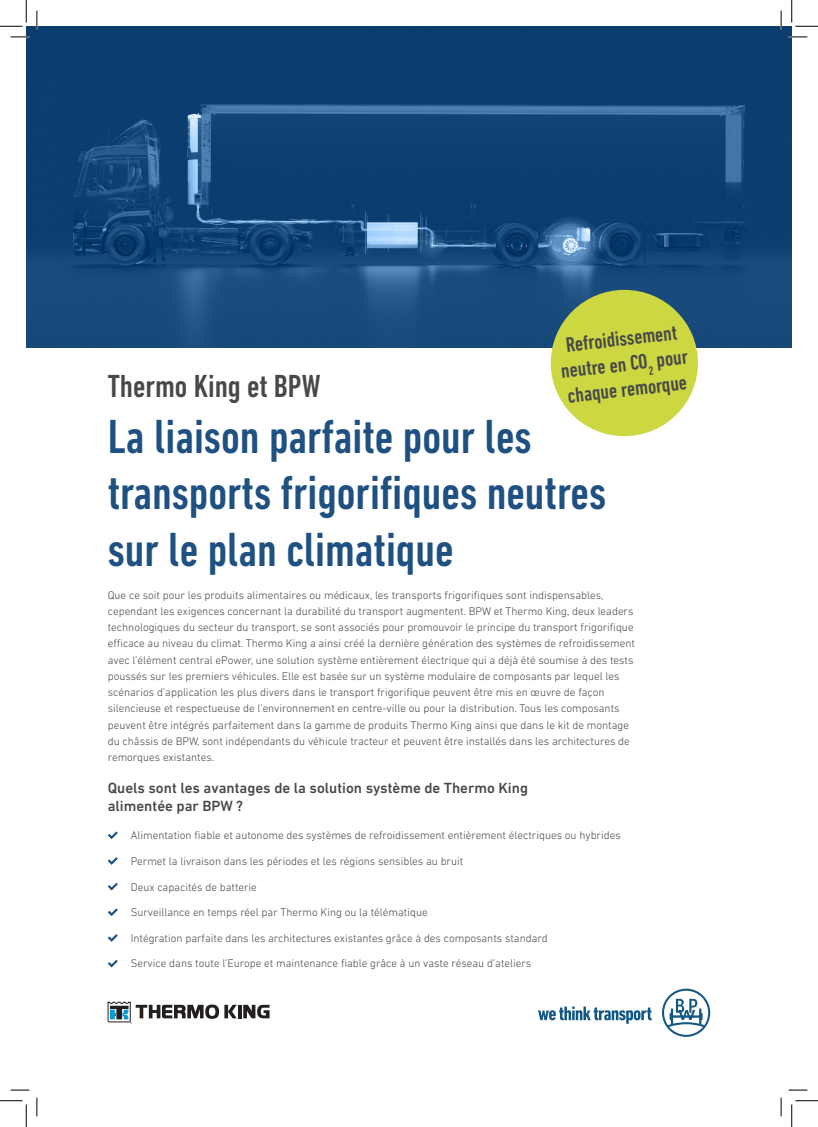
<style>
.page{position:relative;width:818px;height:1127px;background:#fff}
.page>*{position:absolute;margin:0;border:0;box-sizing:border-box;transform-origin:0 0}
.t1{font:500 condensed 48.75px/56.2px "DIN Next LT Pro";color:#1e5081}
.t2{font:500 condensed 32.5px "DIN Next LT Pro";color:#47484a}
.t3{font:500 condensed 21.25px/25.5px "DIN Next LT Pro";color:#47484a;text-align:center}
.t4{font:500 15px/18px "DIN Next LT Pro";color:#47484a}
.t5{font:300 11.25px/16.2px "DIN Next LT Pro";color:#47484a}
</style>
<div class="page">
<img style="left:26px;top:26px;width:766px;height:322px">
<svg style="left:538px;top:1006px;width:114px;height:17px"></svg>
<svg style="left:662px;top:988px;width:48px;height:48px"></svg>
<svg style="left:108px;top:1001px;width:129px;height:22px"></svg>
<hr style="left:238px;top:1004px;width:3px;height:14px;background:#231f20">
<svg style="left:243px;top:1004px;width:27px;height:14px"></svg>
<div style="left:551px;top:290px;width:147px;height:146px;background:#cdd742;border-radius:50%"></div>
<svg style="left:108px;top:831px;width:10px;height:8px"></svg>
<svg style="left:108px;top:857px;width:10px;height:7px"></svg>
<svg style="left:108px;top:882px;width:10px;height:8px"></svg>
<svg style="left:108px;top:908px;width:10px;height:7px"></svg>
<svg style="left:108px;top:934px;width:10px;height:7px"></svg>
<svg style="left:108px;top:959px;width:10px;height:8px"></svg>
<svg style="left:11px;top:36px;width:18px;height:2px"></svg>
<svg style="left:788px;top:36px;width:19px;height:2px"></svg>
<svg style="left:11px;top:1089px;width:18px;height:1px"></svg>
<svg style="left:788px;top:1089px;width:19px;height:1px"></svg>
<svg style="left:36px;top:11px;width:2px;height:18px"></svg>
<svg style="left:36px;top:1097px;width:2px;height:18px"></svg>
<svg style="left:780px;top:11px;width:2px;height:18px"></svg>
<svg style="left:780px;top:1097px;width:2px;height:18px"></svg>
<svg style="left:0;top:0;width:27px;height:27px"></svg>
<svg style="left:0;top:1100px;width:27px;height:26px"></svg>
<svg style="left:791px;top:0;width:27px;height:27px"></svg>
<svg style="left:791px;top:1100px;width:27px;height:26px"></svg>
<h3 class="t3" style="left:556px;top:333px;width:129px;rotate:-7deg">Refroidissement neutre en CO<sub>2</sub> pour chaque remorque</h3>
<h2 class="t2" style="left:108px;top:367px;width:214px">Thermo King et BPW</h2>
<h1 class="t1" style="left:108px;top:408px;width:500px">La liaison parfaite pour les transports frigorifiques neutres sur le plan climatique</h1>
<p class="t5" style="left:108px;top:586px;width:529px">Que ce soit pour les produits alimentaires ou médicaux, les transports frigorifiques sont indispensables, cependant les exigences concernant la durabilité du transport augmentent. BPW et Thermo King, deux leaders technologiques du secteur du transport, se sont associés pour promouvoir le principe du transport frigorifique efficace au niveau du climat. Thermo King a ainsi créé la dernière génération des systèmes de refroidissement avec l’élément central ePower, une solution système entièrement électrique qui a déjà été soumise à des tests poussés sur les premiers véhicules. Elle est basée sur un système modulaire de composants par lequel les scénarios d’application les plus divers dans le transport frigorifique peuvent être mis en œuvre de façon silencieuse et respectueuse de l’environnement en centre-ville ou pour la distribution. Tous les composants peuvent être intégrés parfaitement dans la gamme de produits Thermo King ainsi que dans le kit de montage du châssis de BPW, sont indépendants du véhicule tracteur et peuvent être installés dans les architectures de remorques existantes.</p>
<h3 class="t4" style="left:108px;top:778px;width:422px">Quels sont les avantages de la solution système de Thermo King alimentée par BPW ?</h3>
<p class="t5" style="left:131px;top:827px;width:491px">Alimentation fiable et autonome des systèmes de refroidissement entièrement électriques ou hybrides</p>
<p class="t5" style="left:131px;top:852px;width:334px">Permet la livraison dans les périodes et les régions sensibles au bruit</p>
<p class="t5" style="left:131px;top:878px;width:128px">Deux capacités de batterie</p>
<p class="t5" style="left:131px;top:903px;width:298px">Surveillance en temps réel par Thermo King ou la télématique</p>
<p class="t5" style="left:131px;top:929px;width:418px">Intégration parfaite dans les architectures existantes grâce à des composants standard</p>
<p class="t5" style="left:131px;top:955px;width:402px">Service dans toute l’Europe et maintenance fiable grâce à un vaste réseau d’ateliers</p>
</div>
